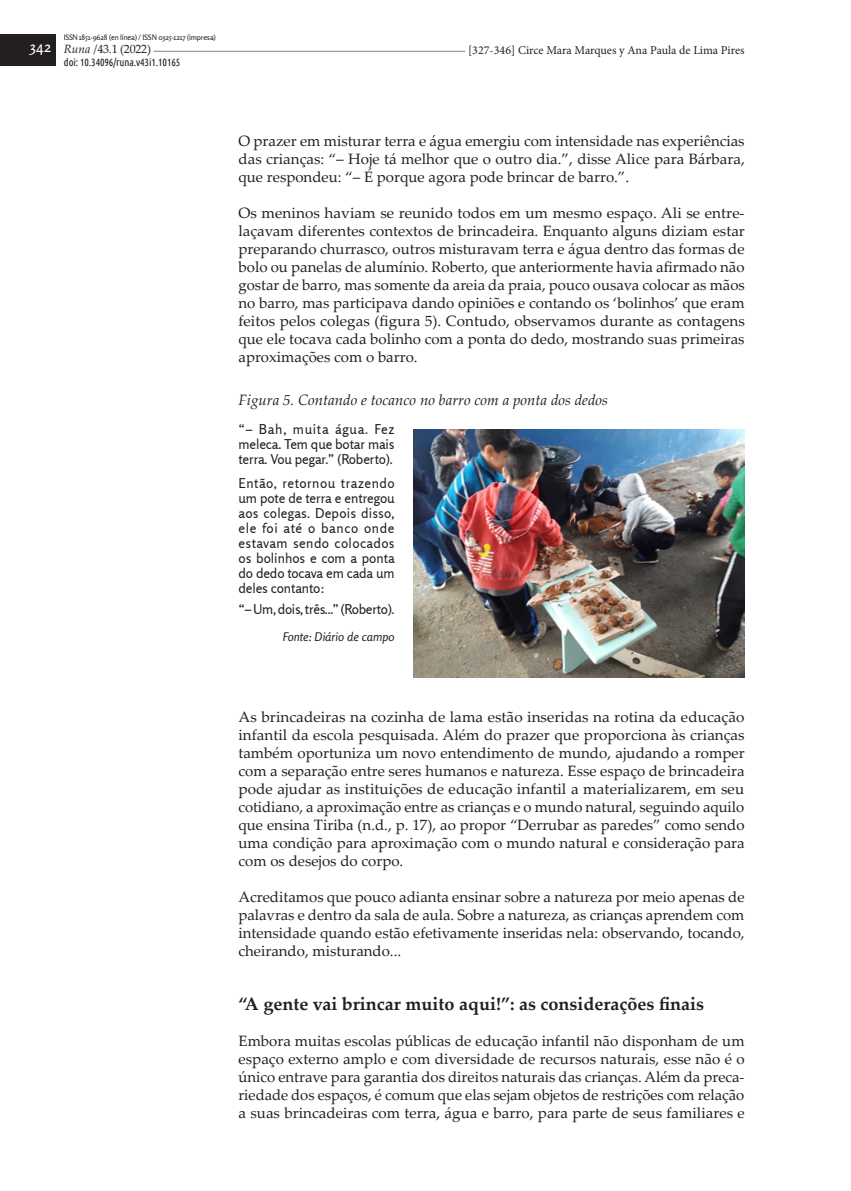
<style>
.page{position:relative;width:851px;height:1191px;background:#fff}
.page>*{position:absolute;margin:0;border:0;box-sizing:border-box;transform-origin:0 0}
.Art____Subtítulo{font:700 18px "Palatino Linotype";color:#231f20}
.Art____Texto_princip{font:15px/18px "Palatino Linotype";color:#231f20;text-align:justify}
.Art____titulo_imagen{font:italic 15px "Palatino Linotype";color:#231f20}
.t1{font:15px "Rosario";color:#fff}
.Art___citas_en_cuadr{font:13.5px/15px "Rosario";letter-spacing:-.01em;color:#231f20;text-align:justify}
.t2{font:12px "Minion Pro";color:#231f20}
.Art____Fuente_cuadro{font:italic 12px "Rosario";color:#231f20}
.t3{font:12px "Palatino Linotype";letter-spacing:-.02em;color:#231f20}
.t4{font:10.5px "Ubuntu Condensed";letter-spacing:-.01em;color:#231f20}
.t5{font:7.5px "Rosario";letter-spacing:-.02em;color:#231f20}
.s1{font-style:italic}
</style>
<div class="page">
<hr style="left:109px;top:51px;width:624px;height:1px;background:#808285">
<div style="left:64px;top:43px;width:89px;height:15px;background:#fff"></div>
<div style="left:0;top:34px;width:55px;height:32px;background:#231f20"></div>
<div style="left:465px;top:43px;width:279px;height:15px;background:#fff"></div>
<img style="left:413px;top:429px;width:331px;height:249px">
<p class="t5" style="left:64px;top:33px;width:153px">ISSN 1851-9628 (en línea) / ISSN 0325-1217 (impresa)</p>
<p class="t3" style="left:64px;top:41px;width:89px"><span class="s1">Runa</span> /43.1 (2022)</p>
<p class="t4" style="left:64px;top:56px;width:118px">doi: 10.34096/runa.v43i1.10165</p>
<p class="t1" style="left:30px;top:38px;width:23px">342</p>
<p class="t2" style="left:468px;top:42px;width:278px">[327-346] Circe Mara Marques y Ana Paula de Lima Pires</p>
<p class="Art____Texto_princip" style="left:238px;top:131px;width:507px">O prazer em misturar terra e água emergiu com intensidade nas experiências das crianças: “– Hoje tá melhor que o outro dia.”, disse Alice para Bárbara, que respondeu: “– É porque agora pode brincar de barro.”.</p>
<p class="Art____Texto_princip" style="left:238px;top:203px;width:508px">Os meninos haviam se reunido todos em um mesmo espaço. Ali se entre&shy;laçavam diferentes contextos de brincadeira. Enquanto alguns diziam estar preparando churrasco, outros misturavam terra e água dentro das formas de bolo ou panelas de alumínio. Roberto, que anteriormente havia afirmado não gostar de barro, mas somente da areia da praia, pouco ousava colocar as mãos no barro, mas participava dando opiniões e contando os ‘bolinhos’ que eram feitos pelos colegas (figura 5). Contudo, observamos durante as contagens que ele tocava cada bolinho com a ponta do dedo, mostrando suas primeiras aproximações com o barro.</p>
<p class="Art____titulo_imagen" style="left:238px;top:389px;width:371px">Figura 5. Contando e tocanco no barro com a ponta dos dedos</p>
<p class="Art___citas_en_cuadr" style="left:238px;top:421px;width:158px">“– Bah, muita água. Fez meleca. Tem que botar mais terra. Vou pegar.” (Roberto).</p>
<p class="Art___citas_en_cuadr" style="left:238px;top:475px;width:158px">Então, retornou trazendo um pote de terra e entregou aos colegas. Depois disso, ele foi até o banco onde estavam sendo colocados os bolinhos e com a ponta do dedo tocava em cada um deles contanto:</p>
<p class="Art___citas_en_cuadr" style="left:238px;top:601px;width:158px">“– Um, dois, três...” (Roberto).</p>
<p class="Art____Fuente_cuadro" style="left:282px;top:629px;width:113px">Fonte: Diário de campo</p>
<p class="Art____Texto_princip" style="left:238px;top:707px;width:507px">As brincadeiras na cozinha de lama estão inseridas na rotina da educação infantil da escola pesquisada. Além do prazer que proporciona às crianças também oportuniza um novo entendimento de mundo, ajudando a romper com a separação entre seres humanos e natureza. Esse espaço de brincadeira pode ajudar as instituições de educação infantil a materializarem, em seu cotidiano, a aproximação entre as crianças e o mundo natural, seguindo aquilo que ensina Tiriba (n.d., p. 17), ao propor “Derrubar as paredes” como sendo uma condição para aproximação com o mundo natural e consideração para com os desejos do corpo.</p>
<p class="Art____Texto_princip" style="left:238px;top:887px;width:507px">Acreditamos que pouco adianta ensinar sobre a natureza por meio apenas de palavras e dentro da sala de aula. Sobre a natureza, as crianças aprendem com intensidade quando estão efetivamente inseridas nela: observando, tocando, cheirando, misturando...</p>
<p class="Art____Subtítulo" style="left:238px;top:991px;width:467px">“A gente vai brincar muito aqui!”: as considerações finais</p>
<p class="Art____Texto_princip" style="left:238px;top:1031px;width:507px">Embora muitas escolas públicas de educação infantil não disponham de um espaço externo amplo e com diversidade de recursos naturais, esse não é o único entrave para garantia dos direitos naturais das crianças. Além da preca&shy;riedade dos espaços, é comum que elas sejam objetos de restrições com relação a suas brincadeiras com terra, água e barro, para parte de seus familiares e</p>
</div>
